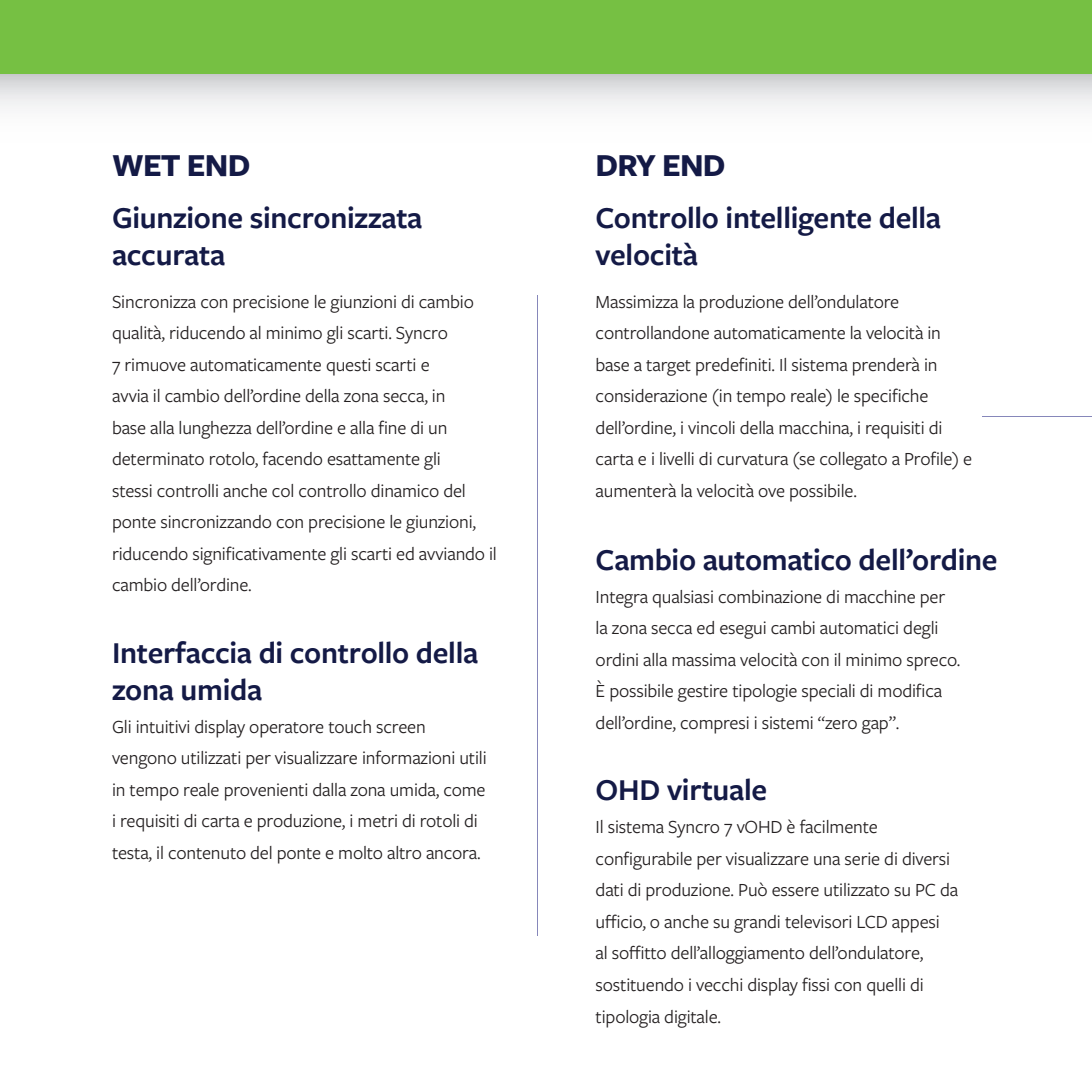
<style>
.page{position:relative;width:1092px;height:1092px;background:#fff}
.page>*{position:absolute;margin:0;border:0;box-sizing:border-box;transform-origin:0 0}
.t1{font:700 33.25px "Freight Sans Pro";letter-spacing:-.025em;color:#141a46}
.t2{font:600 31.5px/36.8px "Freight Sans Pro";letter-spacing:-.01em;color:#141a46}
.t3{font:19.25px/31.5px "Freight Sans Pro";letter-spacing:-.01em;color:#231f20}
</style>
<div class="page">
<svg style="left:0;top:73px;width:1091px;height:34px"></svg>
<hr style="left:945px;top:416px;width:146px;height:1px;background:#8687ba">
<div style="left:0;top:0;width:1091px;height:73px;background:#76c043"></div>
<div style="left:595px;top:294px;width:386px;height:204px;background:#fff"></div>
<hr style="left:537px;top:295px;width:1px;height:640px;background:#8687ba">
<h1 class="t1" style="left:112px;top:142px;width:140px">WET END</h1>
<h2 class="t2" style="left:112px;top:198px;width:312px">Giunzione sincronizzata accurata</h2>
<p class="t3" style="left:112px;top:285px;width:386px">Sincronizza con precisione le giunzioni di cambio qualità, riducendo al minimo gli scarti. Syncro<br>7 rimuove automaticamente questi scarti e<br>avvia il cambio dell’ordine della zona secca, in<br>base alla lunghezza dell’ordine e alla fine di un determinato rotolo, facendo esattamente gli<br>stessi controlli anche col controllo dinamico del ponte sincronizzando con precisione le giunzioni, riducendo significativamente gli scarti ed avviando il cambio dell’ordine.</p>
<h2 class="t2" style="left:112px;top:633px;width:367px">Interfaccia di controllo della zona umida</h2>
<p class="t3" style="left:112px;top:710px;width:376px">Gli intuitivi display operatore touch screen vengono utilizzati per visualizzare informazioni utili in tempo reale provenienti dalla zona umida, come i requisiti di carta e produzione, i metri di rotoli di testa, il contenuto del ponte e molto altro ancora.</p>
<h1 class="t1" style="left:595px;top:142px;width:131px">DRY END</h1>
<h2 class="t2" style="left:595px;top:198px;width:347px">Controllo intelligente della velocità</h2>
<p class="t3" style="left:595px;top:285px;width:378px">Massimizza la produzione dell’ondulatore controllandone automaticamente la velocità in base a target predefiniti. Il sistema prenderà in considerazione (in tempo reale) le specifiche dell’ordine, i vincoli della macchina, i requisiti di carta e i livelli di curvatura (se collegato a Profile) e aumenterà la velocità ove possibile.</p>
<h2 class="t2" style="left:595px;top:539px;width:403px">Cambio automatico dell’ordine</h2>
<p class="t3" style="left:595px;top:580px;width:366px">Integra qualsiasi combinazione di macchine per la zona secca ed esegui cambi automatici degli ordini alla massima velocità con il minimo spreco.<br>È possibile gestire tipologie speciali di modifica dell’ordine, compresi i sistemi “zero gap”.</p>
<h2 class="t2" style="left:595px;top:770px;width:173px">OHD virtuale</h2>
<p class="t3" style="left:595px;top:810px;width:364px">Il sistema Syncro 7 vOHD è facilmente configurabile per visualizzare una serie di diversi dati di produzione. Può essere utilizzato su PC da ufficio, o anche su grandi televisori LCD appesi<br>al soffitto dell’alloggiamento dell’ondulatore, sostituendo i vecchi display fissi con quelli di tipologia digitale.</p>
</div>
